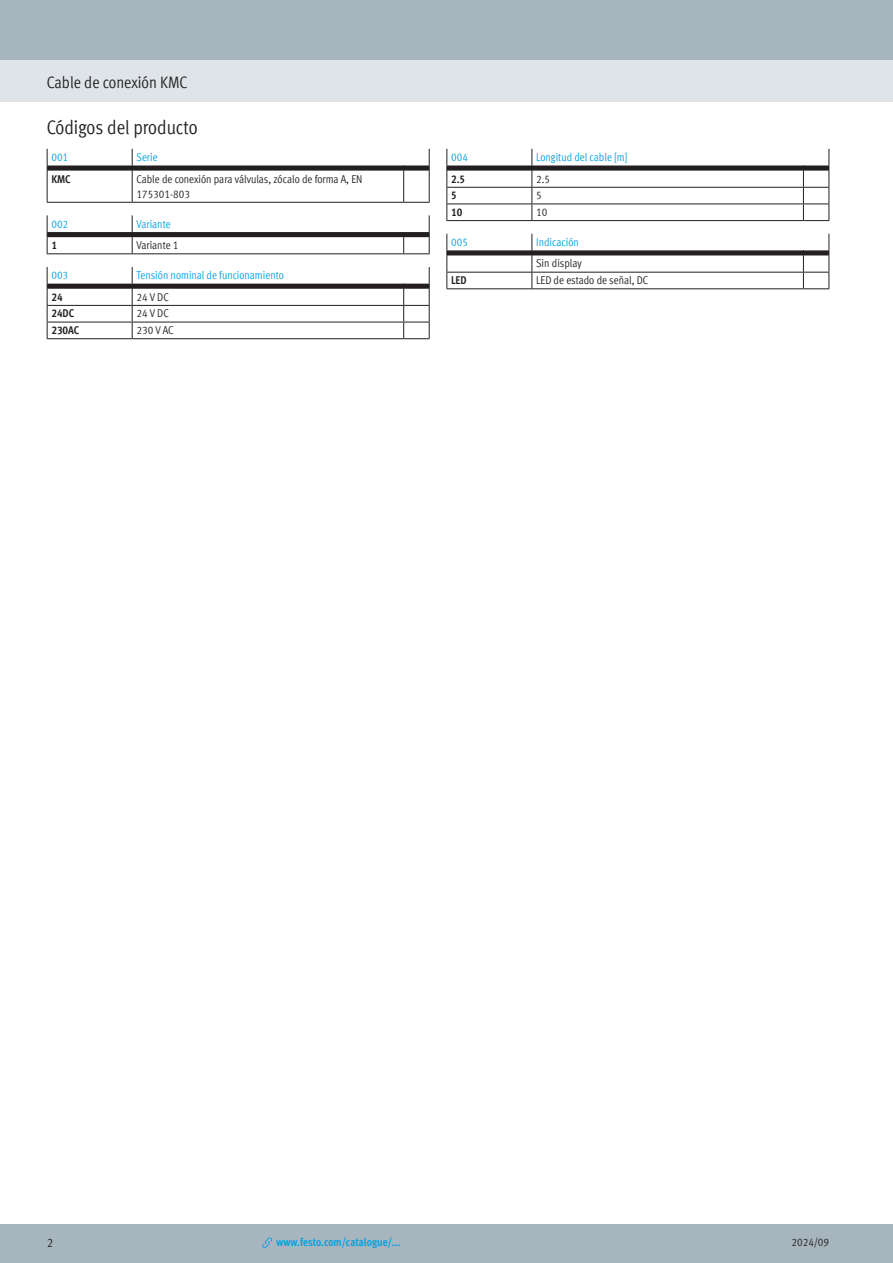
<style>
.page{position:relative;width:893px;height:1263px;background:#fff}
.page>*{position:absolute;margin:0;border:0;box-sizing:border-box;transform-origin:0 0}
.t1{font:condensed 19.5px "Festo";color:#231f20}
.t2{font:condensed 16.5px "Festo";letter-spacing:-.005em;color:#231f20}
.t3{font:condensed 12.75px "Festo";color:#231f20}
.FES_tab_regular{font:condensed 11.25px/15px "Festo";color:#231f20}
.FES_tab_head_2{font:condensed 11.25px "Festo";color:#00a1e3}
.t4{font:700 condensed 11.25px "Festo";color:#00a1e3}
.FES_type_code{font:700 condensed 11.25px "Festo";color:#231f20}
</style>
<div class="page">
<div style="left:0;top:1225px;width:893px;height:38px;background:#a7b6be"></div>
<div style="left:0;top:60px;width:893px;height:42px;background:#dfe4e8"></div>
<div style="left:0;top:0;width:893px;height:60px;background:#a7b6be"></div>
<svg style="left:262px;top:1237px;width:10px;height:11px"></svg>
<svg style="left:47px;top:149px;width:383px;height:22px"></svg>
<hr style="left:47px;top:171px;width:1px;height:31px;background:#231f20">
<hr style="left:47px;top:202px;width:85px;height:1px;background:#231f20">
<hr style="left:132px;top:171px;width:1px;height:31px;background:#231f20">
<hr style="left:132px;top:202px;width:272px;height:1px;background:#231f20">
<hr style="left:403px;top:171px;width:1px;height:31px;background:#231f20">
<hr style="left:429px;top:171px;width:1px;height:31px;background:#231f20">
<svg style="left:404px;top:202px;width:26px;height:1px"></svg>
<svg style="left:47px;top:215px;width:383px;height:39px"></svg>
<svg style="left:47px;top:267px;width:383px;height:72px"></svg>
<svg style="left:446px;top:149px;width:383px;height:72px"></svg>
<svg style="left:446px;top:234px;width:383px;height:55px"></svg>
<h2 class="t2" style="left:47px;top:71px;width:142px">Cable de conexión KMC</h2>
<h1 class="t1" style="left:47px;top:113px;width:152px">Códigos del producto</h1>
<p class="FES_tab_head_2" style="left:51px;top:149px;width:18px">001</p>
<p class="FES_tab_head_2" style="left:136px;top:149px;width:23px">Serie</p>
<p class="FES_type_code" style="left:51px;top:170px;width:21px">KMC</p>
<p class="FES_tab_regular" style="left:136px;top:171px;width:227px">Cable de conexión para válvulas, zócalo de forma A, EN<br>175301-803</p>
<p class="FES_tab_head_2" style="left:51px;top:216px;width:18px">002</p>
<p class="FES_tab_head_2" style="left:136px;top:216px;width:36px">Variante</p>
<p class="FES_type_code" style="left:51px;top:237px;width:7px">1</p>
<p class="FES_tab_regular" style="left:136px;top:237px;width:44px">Variante 1</p>
<p class="FES_tab_head_2" style="left:51px;top:267px;width:18px">003</p>
<p class="FES_tab_head_2" style="left:136px;top:267px;width:149px">Tensión nominal de funcionamiento</p>
<p class="FES_type_code" style="left:51px;top:288px;width:13px">24</p>
<p class="FES_tab_regular" style="left:136px;top:289px;width:34px">24 V DC</p>
<p class="FES_type_code" style="left:51px;top:305px;width:24px">24DC</p>
<p class="FES_tab_regular" style="left:136px;top:305px;width:34px">24 V DC</p>
<p class="FES_type_code" style="left:51px;top:321px;width:29px">230AC</p>
<p class="FES_tab_regular" style="left:136px;top:322px;width:39px">230 V AC</p>
<p class="FES_tab_head_2" style="left:451px;top:149px;width:18px">004</p>
<p class="FES_tab_head_2" style="left:536px;top:149px;width:93px">Longitud del cable [m]</p>
<p class="FES_type_code" style="left:451px;top:170px;width:16px">2.5</p>
<p class="FES_tab_regular" style="left:536px;top:171px;width:15px">2.5</p>
<p class="FES_type_code" style="left:451px;top:187px;width:7px">5</p>
<p class="FES_tab_regular" style="left:536px;top:187px;width:7px">5</p>
<p class="FES_type_code" style="left:451px;top:203px;width:13px">10</p>
<p class="FES_tab_regular" style="left:536px;top:204px;width:13px">10</p>
<p class="FES_tab_head_2" style="left:451px;top:234px;width:18px">005</p>
<p class="FES_tab_head_2" style="left:536px;top:234px;width:44px">Indicación</p>
<p class="FES_tab_regular" style="left:536px;top:255px;width:47px">Sin display</p>
<p class="FES_type_code" style="left:451px;top:272px;width:17px">LED</p>
<p class="FES_tab_regular" style="left:536px;top:272px;width:114px">LED de estado de señal, DC</p>
<p class="t3" style="left:47px;top:1233px;width:8px">2</p>
<p class="t4" style="left:276px;top:1233px;width:126px">www.festo.com/catalogue/...</p>
<p class="FES_tab_regular" style="left:792px;top:1234px;width:39px">2024/09</p>
</div>
